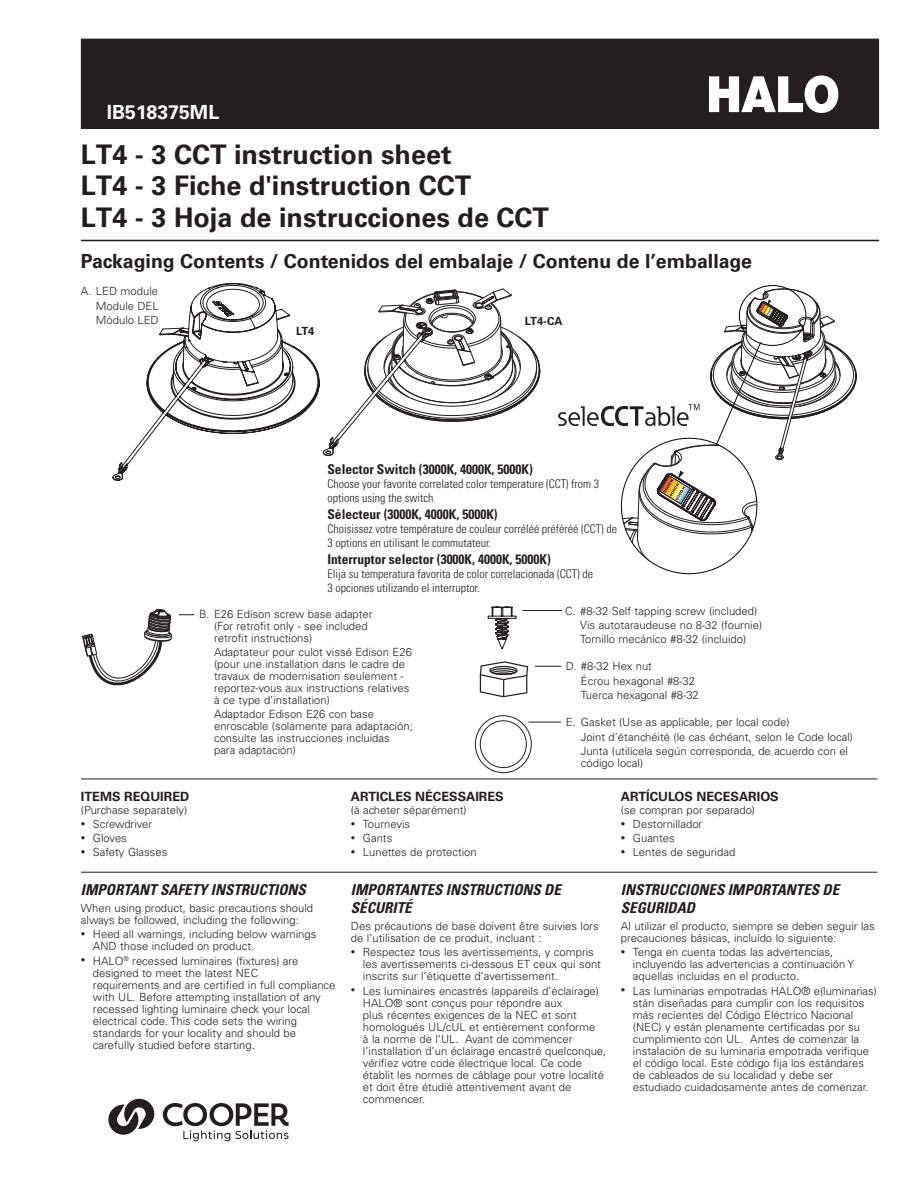
<style>
.page{position:relative;width:918px;height:1188px;background:#fff}
.page>*{position:absolute;margin:0;border:0;box-sizing:border-box;transform-origin:0 0}
.t1{font:700 27px/31.5px "Univers LT Std";color:#231f20}
.t2{font:700 19.5px "Univers LT Std";color:#231f20}
.t3{font:700 19.5px "Univers LT Std";color:#fff}
.t4{font:italic 700 condensed 15px/18px "Univers LT Std";color:#231f20}
.t5{font:700 condensed 13.5px "Univers LT Std";color:#231f20}
.t6{font:700 12.75px "Univers LT Std";color:#231f20}
.t7{font:300 condensed 12px/14.4px "Univers LT Std";color:#231f20}
.t8{font:300 11.25px/12px "Univers LT Std";color:#231f20}
.t9{font:700 11.25px "Univers LT Std";color:#231f20}
.s1{font-size:9px}
</style>
<div class="page">
<div style="left:475px;top:715px;width:57px;height:58px;border:1px solid #231f20;border-radius:50%"></div>
<div style="left:480px;top:720px;width:47px;height:48px;border:1px solid #231f20;border-radius:50%"></div>
<hr style="left:528px;top:722px;width:33px;height:1px;background:#231f20">
<svg style="left:480px;top:661px;width:48px;height:36px"></svg>
<svg style="left:535px;top:666px;width:26px;height:1px"></svg>
<svg style="left:82px;top:609px;width:90px;height:77px"></svg>
<svg style="left:179px;top:614px;width:15px;height:1px"></svg>
<svg style="left:488px;top:607px;width:28px;height:42px"></svg>
<hr style="left:523px;top:610px;width:39px;height:1px;background:#231f20">
<svg style="left:108px;top:1099px;width:47px;height:36px"></svg>
<svg style="left:163px;top:1103px;width:126px;height:38px"></svg>
<svg style="left:113px;top:283px;width:428px;height:198px"></svg>
<hr style="left:81px;top:240px;width:798px;height:1px;background:#231f20">
<div style="left:81px;top:39px;width:798px;height:89px;background:#231f20"></div>
<div style="left:81px;top:39px;width:798px;height:90px;border:1px solid #231f20"></div>
<svg style="left:709px;top:76px;width:129px;height:37px"></svg>
<hr style="left:81px;top:872px;width:796px;height:1px;background:#231f20">
<hr style="left:81px;top:779px;width:796px;height:1px;background:#231f20">
<svg style="left:558px;top:289px;width:299px;height:272px"></svg>
<h2 class="t3" style="left:107px;top:101px;width:114px">IB518375ML</h2>
<h1 class="t1" style="left:81px;top:139px;width:470px">LT4 - 3 CCT instruction sheet<br>LT4 - 3 Fiche d'instruction CCT<br>LT4 - 3 Hoja de instrucciones de CCT</h1>
<h2 class="t2" style="left:81px;top:249px;width:673px">Packaging Contents / Contenidos del embalaje / Contenu de l’emballage</h2>
<p class="t8" style="left:96px;top:284px;width:64px;line-height:14.1px;text-align:justify;text-indent:-15px">A. LED module Module DEL Módulo LED</p>
<p class="t9" style="left:296px;top:324px;width:20px">LT4</p>
<p class="t9" style="left:525px;top:314px;width:39px">LT4-CA</p>
<p class="t6" style="left:81px;top:789px;width:110px">ITEMS REQUIRED</p>
<p class="t8" style="left:81px;top:804px;width:108px">(Purchase separately)</p>
<p class="t8" style="left:81px;top:818px;width:73px"><span class="s1">•</span> Screwdriver</p>
<p class="t8" style="left:81px;top:832px;width:47px"><span class="s1">•</span> Gloves</p>
<p class="t8" style="left:81px;top:846px;width:88px"><span class="s1">•</span> Safety Glasses</p>
<p class="t5" style="left:327px;top:461px;width:207px">Selector Switch (3000K, 4000K, 5000K)</p>
<p class="t7" style="left:327px;top:477px;width:273px">Choose your favorite correlated color temperature (CCT) from 3 options using the switch</p>
<p class="t5" style="left:327px;top:506px;width:172px">Sélecteur (3000K, 4000K, 5000K)</p>
<p class="t7" style="left:327px;top:522px;width:291px">Choisissez votre température de couleur corréléé préféréé (CCT) de<br>3 options en utilisant le commutateur.</p>
<p class="t5" style="left:327px;top:551px;width:225px">Interruptor selector (3000K, 4000K, 5000K)</p>
<p class="t7" style="left:327px;top:567px;width:267px">Elija su temperatura favorita de color correlacionada (CCT) de<br>3 opciones utilizando el interruptor.</p>
<p class="t8" style="left:214px;top:608px;width:160px;text-indent:-15px">B. E26 Edison screw base adapter (For retrofit only - see included retrofit instructions)</p>
<p class="t8" style="left:214px;top:646px;width:199px">Adaptateur pour culot vissé Edison E26 (pour une installation dans le cadre de travaux de modernisation seulement - reportez-vous aux instructions relatives à ce type d’installation)</p>
<p class="t8" style="left:214px;top:708px;width:200px">Adaptador Edison E26 con base enroscable (solamente para adaptación; consulte las instrucciones incluidas para adaptación)</p>
<p class="t6" style="left:351px;top:789px;width:154px">ARTICLES NÉCESSAIRES</p>
<p class="t8" style="left:351px;top:804px;width:117px">(à acheter séparément)</p>
<p class="t8" style="left:351px;top:818px;width:61px"><span class="s1">•</span> Tournevis</p>
<p class="t8" style="left:351px;top:832px;width:43px"><span class="s1">•</span> Gants</p>
<p class="t8" style="left:351px;top:846px;width:127px"><span class="s1">•</span> Lunettes de protection</p>
<p class="t8" style="left:580px;top:604px;width:183px;line-height:14.1px;text-indent:-15px">C. #8-32 Self tapping screw (included)<br>Vis autotaraudeuse no 8-32 (fournie)<br>Tornillo mecánico #8-32 (incluido)</p>
<p class="t8" style="left:581px;top:659px;width:119px;line-height:14.1px;text-indent:-15px">D. #8-32 Hex nut<br>Écrou hexagonal #8-32<br>Tuerca hexagonal #8-32</p>
<p class="t8" style="left:581px;top:715px;width:274px;line-height:14.1px;text-indent:-15px">E. Gasket (Use as applicable, per local code)<br>Joint d’étanchéité (le cas échéant, selon le Code local)<br>Junta (utilícela según corresponda, de acuerdo con el</p>
<p class="t8" style="left:581px;top:757px;width:64px">código local)</p>
<p class="t6" style="left:621px;top:789px;width:159px">ARTÍCULOS NECESARIOS</p>
<p class="t8" style="left:621px;top:804px;width:136px">(se compran por separado)</p>
<p class="t8" style="left:621px;top:818px;width:83px"><span class="s1">•</span> Destornillador</p>
<p class="t8" style="left:621px;top:832px;width:55px"><span class="s1">•</span> Guantes</p>
<p class="t8" style="left:621px;top:846px;width:116px"><span class="s1">•</span> Lentes de seguridad</p>
<h3 class="t4" style="left:81px;top:881px;width:226px">IMPORTANT SAFETY INSTRUCTIONS</h3>
<p class="t8" style="left:81px;top:902px;width:234px">When using product, basic precautions should always be followed, including the following:</p>
<p class="t8" style="left:93px;top:928px;width:225px;text-indent:-12px"><span class="s1">•</span> Heed all warnings, including below warnings<br>AND those included on product.</p>
<p class="t8" style="left:93px;top:955px;width:244px;text-indent:-12px"><span class="s1">•</span> HALO<sup>®</sup> recessed luminaires (fixtures) are designed to meet the latest NEC<br>requirements and are certified in full compliance with UL. Before attempting installation of any recessed lighting luminaire check your local electrical code. This code sets the wiring standards for your locality and should be carefully studied before starting.</p>
<h3 class="t4" style="left:351px;top:881px;width:211px">IMPORTANTES INSTRUCTIONS DE<br>SÉCURITÉ</h3>
<p class="t8" style="left:351px;top:920px;width:249px">Des précautions de base doivent être suivies lors de l’utilisation de ce produit, incluant :</p>
<p class="t8" style="left:363px;top:946px;width:240px;text-indent:-12px"><span class="s1">•</span> Respectez tous les avertissements, y compris les avertissements ci-dessous ET ceux qui sont inscrits sur l’étiquette d’avertissement.</p>
<p class="t8" style="left:363px;top:985px;width:245px;text-indent:-12px"><span class="s1">•</span> Les luminaires encastrés (appareils d’éclairage)<br>HALO® sont conçus pour répondre aux<br>plus récentes exigences de la NEC et sont homologués UL/cUL et entièrement conforme<br>à la norme de l’UL. Avant de commencer l’installation d’un éclairage encastré quelconque, vérifiez votre code électrique local. Ce code établit les normes de câblage pour votre localité et doit être étudié attentivement avant de commencer.</p>
<h3 class="t4" style="left:621px;top:881px;width:220px">INSTRUCCIONES IMPORTANTES DE<br>SEGURIDAD</h3>
<p class="t8" style="left:621px;top:920px;width:255px">Al utilizar el producto, siempre se deben seguir las precauciones básicas, incluído lo siguiente:</p>
<p class="t8" style="left:633px;top:946px;width:223px;text-indent:-12px"><span class="s1">•</span> Tenga en cuenta todas las advertencias, incluyendo las advertencias a continuación Y aquellas incluidas en el producto.</p>
<p class="t8" style="left:633px;top:985px;width:246px;text-indent:-12px"><span class="s1">•</span> Las luminarias empotradas HALO® e(luminarias) stán diseñadas para cumplir con los requisitos más recientes del Código Eléctrico Nacional (NEC) y están plenamente certificadas por su cumplimiento con UL. Antes de comenzar la instalación de su luminaria empotrada verifique el código local. Este código fija los estándares de cableados de su localidad y debe ser estudiado cuidadosamente antes de comenzar.</p>
</div>
